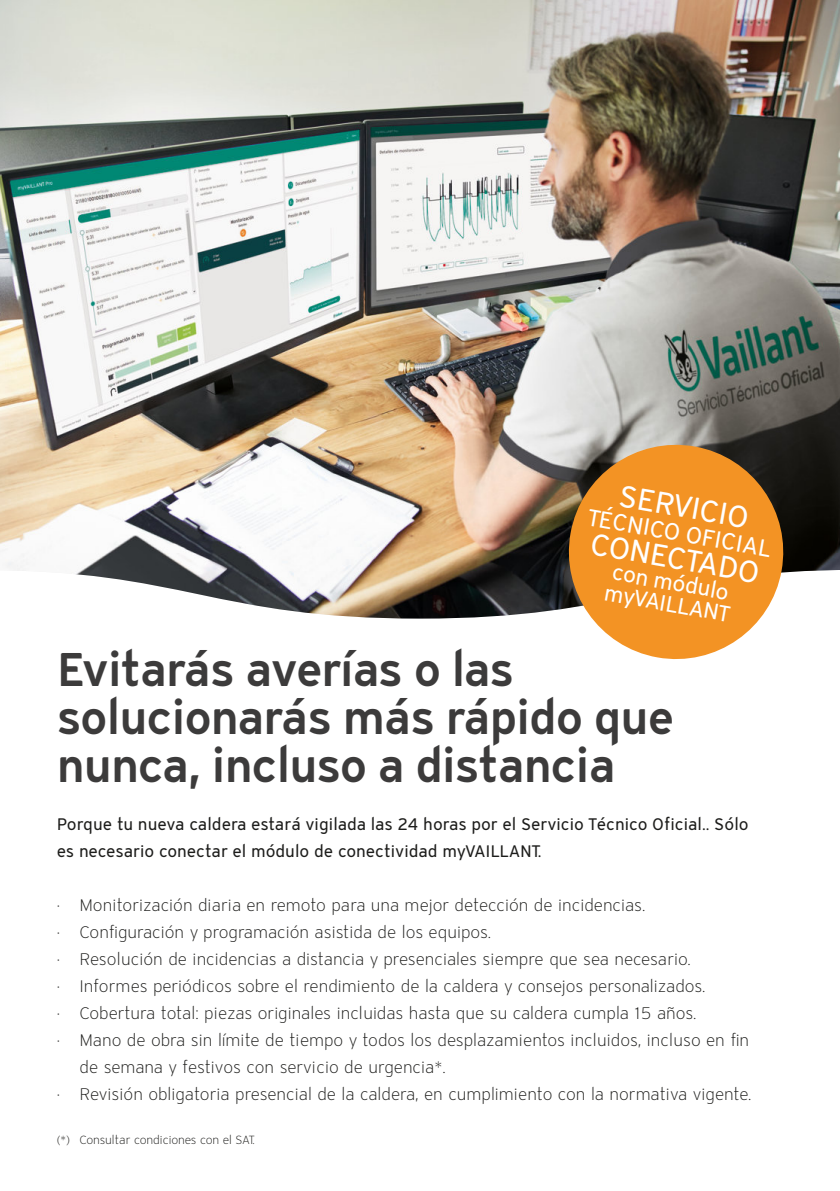
<style>
.page{position:relative;width:840px;height:1191px;background:#fff}
.page>*{position:absolute;margin:0;border:0;box-sizing:border-box;transform-origin:0 0}
.t1{font:600 48px/48px "Vaillant 14";letter-spacing:-.02em;color:#3c3b3b}
.t2{font:31.2px "Vaillant 14";color:#fff}
.t3{font:24px "Vaillant 14";color:#fff}
.t4{font:22.8px/21.6px "Vaillant 14";color:#fff}
.t5{font:300 17px "Vaillant 14";color:#1d1d1b}
.t6{font:17px/27px "Vaillant 14";color:#1d1d1b}
.t7{font:300 12px "Vaillant 14";letter-spacing:-.015em;color:#1d1d1b}
</style>
<div class="page">
<img style="left:0;top:0;width:839px;height:618px">
<svg style="left:560px;top:436px;width:231px;height:224px;background:#d59244"></svg>
<h2 class="t2" style="left:621px;top:481px;width:133px;rotate:10deg">SERVICIO</h2>
<h3 class="t3" style="left:588px;top:506px;width:189px;rotate:10deg">TÉCNICO OFICIAL</h3>
<h2 class="t2" style="left:592px;top:529px;width:173px;rotate:10deg">CONECTADO</h2>
<h3 class="t4" style="left:609px;top:562px;width:128px;rotate:10deg">con módulo myVAILLANT</h3>
<h1 class="t1" style="left:57px;top:649px;width:619px">Evitarás averías o las solucionarás más rápido que nunca, incluso a distancia</h1>
<p class="t6" style="left:57px;top:811px;width:693px">Porque tu nueva caldera estará vigilada las 24 horas por el Servicio Técnico Oficial.. Sólo es necesario conectar el módulo de conectividad myVAILLANT.</p>
<p class="t5" style="left:57px;top:897px;width:589px">· Monitorización diaria en remoto para una mejor detección de incidencias.</p>
<p class="t5" style="left:57px;top:924px;width:435px">· Configuración y programación asistida de los equipos.</p>
<p class="t5" style="left:57px;top:951px;width:635px">· Resolución de incidencias a distancia y presenciales siempre que sea necesario.</p>
<p class="t5" style="left:57px;top:978px;width:650px">· Informes periódicos sobre el rendimiento de la caldera y consejos personalizados.</p>
<p class="t5" style="left:57px;top:1005px;width:641px">· Cobertura total: piezas originales incluidas hasta que su caldera cumpla 15 años.</p>
<p class="t5" style="left:57px;top:1032px;width:693px">· Mano de obra sin límite de tiempo y todos los desplazamientos incluidos, incluso en fin</p>
<p class="t5" style="left:79px;top:1059px;width:367px">de semana y festivos con servicio de urgencia*.</p>
<p class="t5" style="left:57px;top:1086px;width:696px">· Revisión obligatoria presencial de la caldera, en cumplimiento con la normativa vigente.</p>
<p class="t7" style="left:57px;top:1134px;width:200px">(*) Consultar condiciones con el SAT.</p>
</div>
